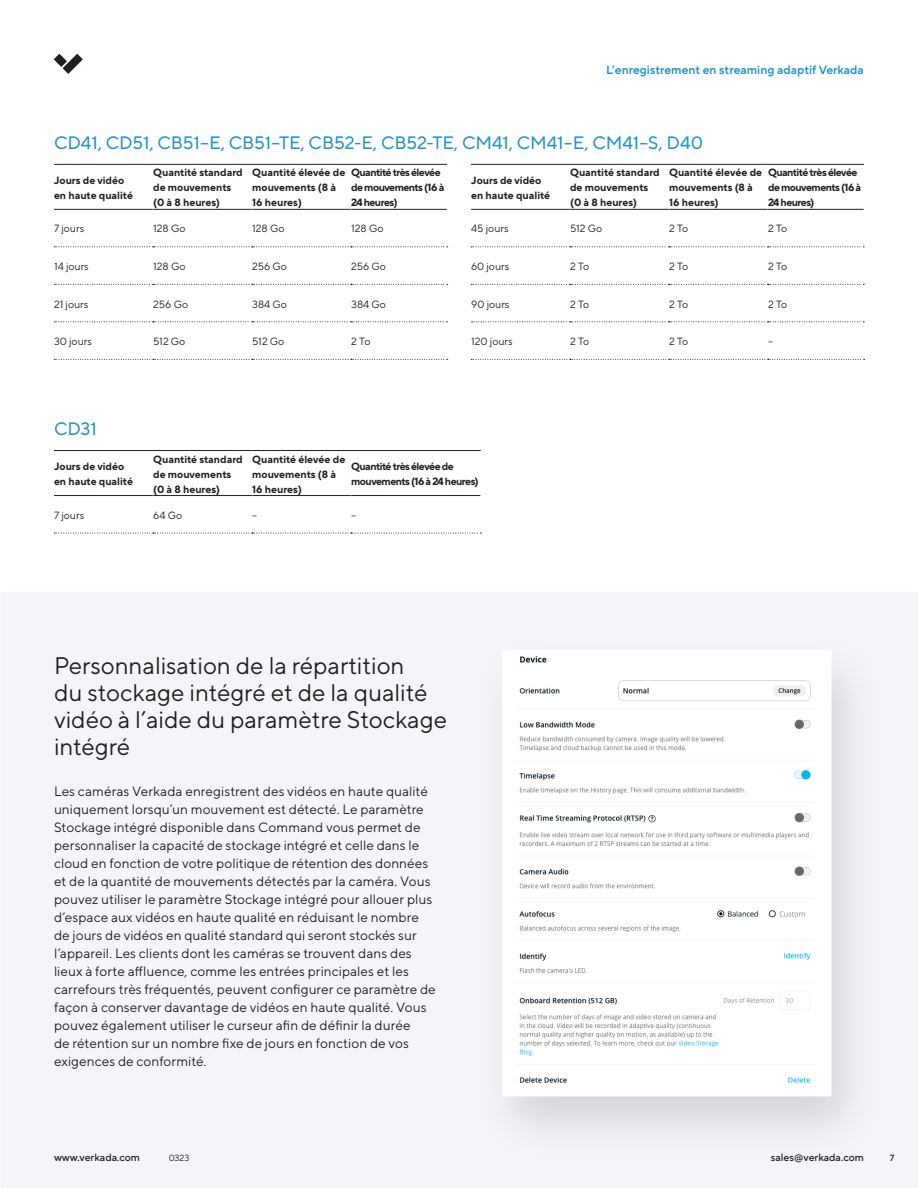
<style>
.page{position:relative;width:918px;height:1188px;background:#fff}
.page>*{position:absolute;margin:0;border:0;box-sizing:border-box;transform-origin:0 0}
.Level_1-Headlines-Ti{font:24px/27px "TT Norms Pro";color:#231f20}
.Level_2-Subtitles-Se{font:18px "TT Norms Pro";letter-spacing:-.005em;color:#2292cc}
.Level_4-_Body_Paragr{font:13.5px/18px "TT Norms Pro";letter-spacing:.005em;color:#231f20}
.t1{font:600 12px "TT Norms Pro";color:#2292cc}
.t2{font:700 10.5px/15px "TT Norms Pro";color:#231f20}
.t3{font:10.5px "TT Norms Pro";color:#231f20}
.t4{font:700 10.5px/15px "TT Norms Pro";letter-spacing:-.05em;color:#231f20}
.t5{font:500 10.5px "TT Norms Pro";color:#231f20}
.t6{font:9px "TT Norms Pro";color:#231f20}
.t7{font:500 9px "TT Norms Pro";color:#231f20}
</style>
<div class="page">
<svg style="left:54px;top:54px;width:29px;height:20px"></svg>
<div style="left:0;top:592px;width:918px;height:596px;background:#f4f5f8;border-radius:2px"></div>
<div style="left:474px;top:634px;width:410px;height:527px;background:#231f20;opacity:.15"></div>
<div style="left:502px;top:650px;width:329px;height:446px;background:#fff"></div>
<img style="left:519px;top:656px;width:292px;height:427px">
<div style="left:502px;top:650px;width:329px;height:446px;border:1px solid #fff"></div>
<hr style="left:54px;top:164px;width:99px;height:1px;background:#231f20">
<hr style="left:153px;top:164px;width:99px;height:1px;background:#231f20">
<hr style="left:252px;top:164px;width:99px;height:1px;background:#231f20">
<hr style="left:351px;top:164px;width:96px;height:1px;background:#231f20">
<hr style="left:471px;top:164px;width:99px;height:1px;background:#231f20">
<hr style="left:570px;top:164px;width:99px;height:1px;background:#231f20">
<hr style="left:669px;top:164px;width:99px;height:1px;background:#231f20">
<hr style="left:768px;top:164px;width:96px;height:1px;background:#231f20">
<svg style="left:471px;top:359px;width:394px;height:1px"></svg>
<svg style="left:472px;top:321px;width:392px;height:1px"></svg>
<svg style="left:471px;top:246px;width:393px;height:1px"></svg>
<svg style="left:471px;top:284px;width:393px;height:1px"></svg>
<svg style="left:54px;top:246px;width:394px;height:1px"></svg>
<svg style="left:54px;top:284px;width:394px;height:1px"></svg>
<svg style="left:54px;top:321px;width:393px;height:1px"></svg>
<svg style="left:54px;top:359px;width:394px;height:1px"></svg>
<hr style="left:471px;top:209px;width:99px;height:1px;background:#231f20">
<hr style="left:570px;top:209px;width:99px;height:1px;background:#231f20">
<hr style="left:669px;top:209px;width:99px;height:1px;background:#231f20">
<hr style="left:768px;top:209px;width:96px;height:1px;background:#231f20">
<hr style="left:54px;top:209px;width:99px;height:1px;background:#231f20">
<hr style="left:153px;top:209px;width:99px;height:1px;background:#231f20">
<hr style="left:252px;top:209px;width:99px;height:1px;background:#231f20">
<hr style="left:351px;top:209px;width:96px;height:1px;background:#231f20">
<hr style="left:54px;top:450px;width:99px;height:1px;background:#231f20">
<hr style="left:153px;top:450px;width:99px;height:1px;background:#231f20">
<hr style="left:252px;top:450px;width:99px;height:1px;background:#231f20">
<hr style="left:351px;top:450px;width:130px;height:1px;background:#231f20">
<svg style="left:54px;top:533px;width:427px;height:1px"></svg>
<hr style="left:54px;top:495px;width:99px;height:1px;background:#231f20">
<hr style="left:153px;top:495px;width:99px;height:1px;background:#231f20">
<hr style="left:252px;top:495px;width:99px;height:1px;background:#231f20">
<hr style="left:351px;top:495px;width:129px;height:1px;background:#231f20">
<p class="t1" style="left:606px;top:61px;width:259px">L’enregistrement en streaming adaptif Verkada</p>
<p class="Level_2-Subtitles-Se" style="left:54px;top:129px;width:651px">CD41, CD51, CB51–E, CB51–TE, CB52-E, CB52-TE, CM41, CM41–E, CM41–S, D40</p>
<p class="t2" style="left:54px;top:172px;width:72px">Jours de vidéo</p>
<p class="t2" style="left:54px;top:187px;width:81px">en haute qualité</p>
<p class="t2" style="left:570px;top:164px;width:91px">Quantité standard de mouvements</p>
<p class="t2" style="left:570px;top:194px;width:68px">(0 à 8 heures)</p>
<p class="t2" style="left:669px;top:164px;width:95px">Quantité élevée de mouvements (8 à<br>16 heures)</p>
<p class="t4" style="left:768px;top:164px;width:95px">Quantité très élevée de mouvements (16 à<br>24 heures)</p>
<p class="t2" style="left:153px;top:164px;width:91px">Quantité standard de mouvements</p>
<p class="t2" style="left:153px;top:194px;width:68px">(0 à 8 heures)</p>
<p class="t2" style="left:252px;top:164px;width:95px">Quantité élevée de mouvements (8 à<br>16 heures)</p>
<p class="t4" style="left:351px;top:164px;width:95px">Quantité très élevée de mouvements (16 à<br>24 heures)</p>
<p class="t2" style="left:471px;top:172px;width:72px">Jours de vidéo</p>
<p class="t2" style="left:471px;top:187px;width:81px">en haute qualité</p>
<p class="t3" style="left:54px;top:221px;width:32px">7 jours</p>
<p class="t3" style="left:153px;top:221px;width:34px">128 Go</p>
<p class="t3" style="left:252px;top:221px;width:34px">128 Go</p>
<p class="t3" style="left:351px;top:221px;width:34px">128 Go</p>
<p class="t3" style="left:471px;top:221px;width:39px">45 jours</p>
<p class="t3" style="left:570px;top:221px;width:34px">512 Go</p>
<p class="t3" style="left:669px;top:221px;width:21px">2 To</p>
<p class="t3" style="left:768px;top:221px;width:21px">2 To</p>
<p class="t3" style="left:54px;top:259px;width:36px">14 jours</p>
<p class="t3" style="left:153px;top:259px;width:34px">128 Go</p>
<p class="t3" style="left:252px;top:259px;width:36px">256 Go</p>
<p class="t3" style="left:351px;top:259px;width:36px">256 Go</p>
<p class="t3" style="left:471px;top:259px;width:40px">60 jours</p>
<p class="t3" style="left:570px;top:259px;width:21px">2 To</p>
<p class="t3" style="left:669px;top:259px;width:21px">2 To</p>
<p class="t3" style="left:768px;top:259px;width:21px">2 To</p>
<p class="t3" style="left:54px;top:296px;width:36px">21 jours</p>
<p class="t3" style="left:153px;top:296px;width:36px">256 Go</p>
<p class="t3" style="left:252px;top:296px;width:36px">384 Go</p>
<p class="t3" style="left:351px;top:296px;width:36px">384 Go</p>
<p class="t3" style="left:471px;top:296px;width:40px">90 jours</p>
<p class="t3" style="left:570px;top:296px;width:21px">2 To</p>
<p class="t3" style="left:669px;top:296px;width:21px">2 To</p>
<p class="t3" style="left:768px;top:296px;width:21px">2 To</p>
<p class="t3" style="left:54px;top:334px;width:40px">30 jours</p>
<p class="t3" style="left:153px;top:334px;width:34px">512 Go</p>
<p class="t3" style="left:252px;top:334px;width:34px">512 Go</p>
<p class="t3" style="left:351px;top:334px;width:21px">2 To</p>
<p class="t3" style="left:471px;top:334px;width:43px">120 jours</p>
<p class="t3" style="left:570px;top:334px;width:21px">2 To</p>
<p class="t3" style="left:669px;top:334px;width:21px">2 To</p>
<p class="t3" style="left:768px;top:334px;width:7px">–</p>
<p class="Level_2-Subtitles-Se" style="left:54px;top:416px;width:45px">CD31</p>
<p class="t2" style="left:54px;top:458px;width:72px">Jours de vidéo</p>
<p class="t2" style="left:54px;top:473px;width:81px">en haute qualité</p>
<p class="t2" style="left:153px;top:451px;width:91px">Quantité standard de mouvements</p>
<p class="t2" style="left:153px;top:481px;width:68px">(0 à 8 heures)</p>
<p class="t2" style="left:252px;top:451px;width:95px">Quantité élevée de mouvements (8 à<br>16 heures)</p>
<p class="t4" style="left:351px;top:458px;width:129px">Quantité très élevée de mouvements (16 à 24 heures)</p>
<p class="t3" style="left:54px;top:507px;width:32px">7 jours</p>
<p class="t3" style="left:153px;top:507px;width:30px">64 Go</p>
<p class="t3" style="left:252px;top:507px;width:7px">–</p>
<p class="t3" style="left:351px;top:507px;width:7px">–</p>
<p class="Level_1-Headlines-Ti" style="left:54px;top:650px;width:394px">Personnalisation de la répartition<br>du stockage intégré et de la qualité vidéo à l’aide du paramètre Stockage intégré</p>
<p class="Level_4-_Body_Paragr" style="left:54px;top:782px;width:383px">Les caméras Verkada enregistrent des vidéos en haute qualité uniquement lorsqu’un mouvement est détecté. Le paramètre Stockage intégré disponible dans Command vous permet de personnaliser la capacité de stockage intégré et celle dans le cloud en fonction de votre politique de rétention des données et de la quantité de mouvements détectés par la caméra. Vous pouvez utiliser le paramètre Stockage intégré pour allouer plus d’espace aux vidéos en haute qualité en réduisant le nombre de jours de vidéos en qualité standard qui seront stockés sur l’appareil. Les clients dont les caméras se trouvent dans des lieux à forte affluence, comme les entrées principales et les carrefours très fréquentés, peuvent configurer ce paramètre de façon à conserver davantage de vidéos en haute qualité. Vous pouvez également utiliser le curseur afin de définir la durée<br>de rétention sur un nombre fixe de jours en fonction de vos exigences de conformité.</p>
<p class="t5" style="left:54px;top:1150px;width:88px">www.verkada.com</p>
<p class="t6" style="left:169px;top:1151px;width:22px">0323</p>
<p class="t5" style="left:771px;top:1150px;width:95px">sales@verkada.com</p>
<p class="t7" style="left:890px;top:1151px;width:6px">7</p>
</div>
